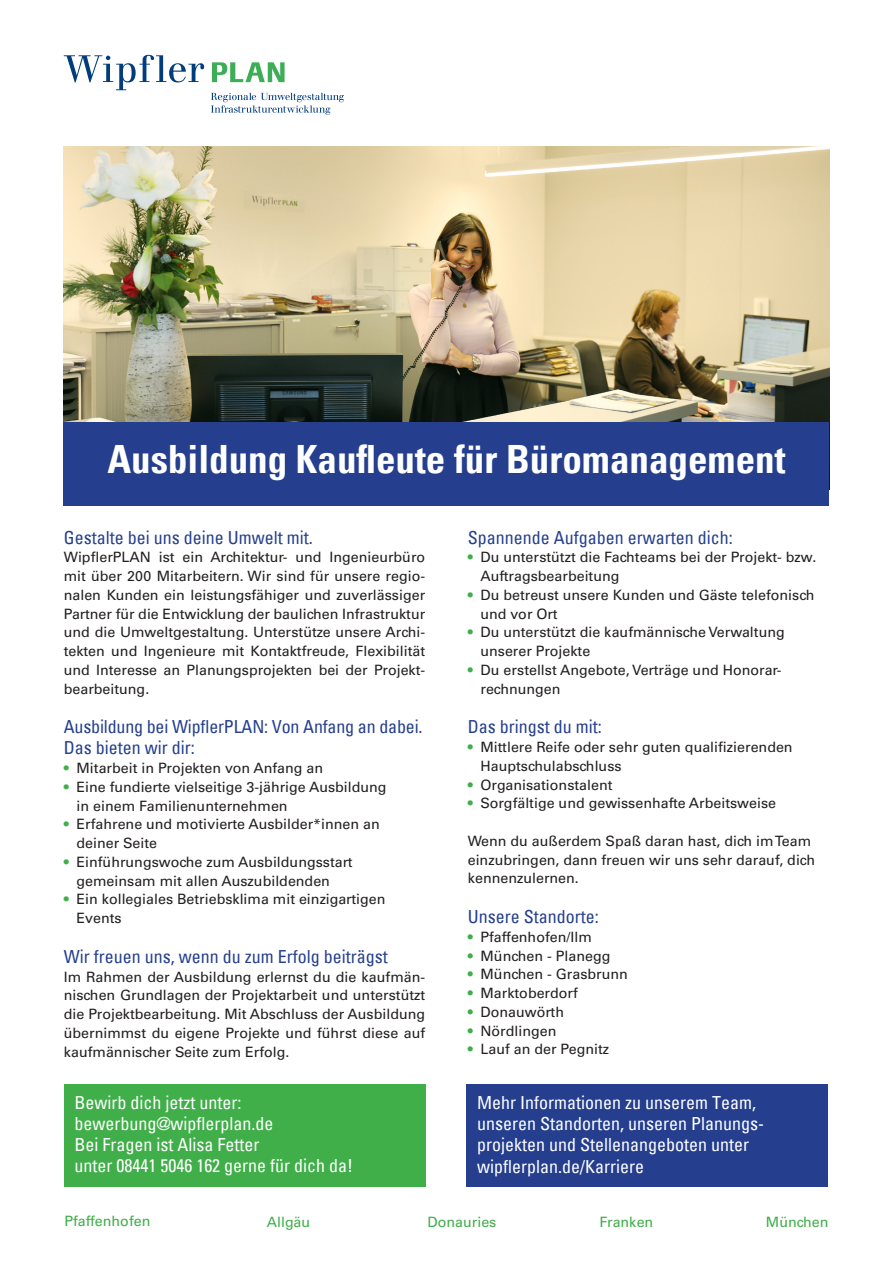
<style>
.page{position:relative;width:893px;height:1263px;background:#fff}
.page>*{position:absolute;margin:0;border:0;box-sizing:border-box;transform-origin:0 0}
.t1{font:700 condensed 39px "Univers LT Pro";color:#fff}
.t2{font:condensed 18px/21px "Univers";color:#fff}
.t3{font:condensed 18px/21px "Univers";color:#253f8e}
.t4{font:14.25px/18.8px "Univers LT Std";color:#231f20}
.t5{font:14.25px "Univers LT Std";color:#40ae49}
.s1{color:#40ae49}
</style>
<div class="page">
<svg style="left:64px;top:55px;width:140px;height:35px"></svg>
<svg style="left:212px;top:62px;width:73px;height:20px"></svg>
<svg style="left:211px;top:93px;width:133px;height:22px"></svg>
<img style="left:64px;top:146px;width:765px;height:276px">
<div style="left:64px;top:422px;width:765px;height:84px;background:#253f8e"></div>
<div style="left:64px;top:1084px;width:361px;height:102px;background:#40ae49"></div>
<div style="left:467px;top:1084px;width:361px;height:102px;background:#253f8e"></div>
<h1 class="t1" style="left:107px;top:435px;width:680px">Ausbildung Kaufleute für Büromanagement</h1>
<p class="t3" style="left:64px;top:526px;width:250px">Gestalte bei uns deine Umwelt mit.</p>
<p class="t4" style="left:64px;top:548px;width:363px;text-align:justify">WipflerPLAN ist ein Architektur- und Ingenieurbüro mit über 200 Mitarbeitern. Wir sind für unsere regio&shy;nalen Kunden ein leistungsfähiger und zuverlässiger Partner für die Entwicklung der baulichen Infrastruktur und die Umweltgestaltung. Unterstütze unsere Archi&shy;tekten und Ingenieure mit Kontaktfreude, Flexibilität und Interesse an Planungsprojekten bei der Projekt&shy;bearbeitung.</p>
<p class="t3" style="left:64px;top:716px;width:360px">Ausbildung bei WipflerPLAN: Von Anfang an dabei.<br>Das bieten wir dir:</p>
<p class="t4" style="left:64px;top:759px;width:261px"><span class="s1">•</span> Mitarbeit in Projekten von Anfang an</p>
<p class="t4" style="left:77px;top:777px;width:312px;text-indent:-13px"><span class="s1">•</span> Eine fundierte vielseitige 3-jährige Ausbildung in einem Familienunternehmen</p>
<p class="t4" style="left:77px;top:815px;width:305px;text-indent:-13px"><span class="s1">•</span> Erfahrene und motivierte Ausbilder*innen an deiner Seite</p>
<p class="t4" style="left:77px;top:852px;width:278px;text-indent:-13px"><span class="s1">•</span> Einführungswoche zum Ausbildungsstart gemeinsam mit allen Auszubildenden</p>
<p class="t4" style="left:77px;top:890px;width:310px;text-indent:-13px"><span class="s1">•</span> Ein kollegiales Betriebsklima mit einzigartigen<br>Events</p>
<p class="t3" style="left:64px;top:946px;width:325px">Wir freuen uns, wenn du zum Erfolg beiträgst</p>
<p class="t4" style="left:64px;top:967px;width:363px;text-align:justify">Im Rahmen der Ausbildung erlernst du die kaufmän&shy;nischen Grundlagen der Projektarbeit und unterstützt die Projektbearbeitung. Mit Abschluss der Ausbildung übernimmst du eigene Projekte und führst diese auf kaufmännischer Seite zum Erfolg.</p>
<p class="t3" style="left:468px;top:526px;width:266px">Spannende Aufgaben erwarten dich:</p>
<p class="t4" style="left:480px;top:548px;width:337px;text-indent:-13px"><span class="s1">•</span> Du unterstützt die Fachteams bei der Projekt- bzw.<br>Auftragsbearbeitung</p>
<p class="t4" style="left:480px;top:585px;width:335px;text-indent:-13px"><span class="s1">•</span> Du betreust unsere Kunden und Gäste telefonisch und vor Ort</p>
<p class="t4" style="left:480px;top:623px;width:306px;text-indent:-13px"><span class="s1">•</span> Du unterstützt die kaufmännische Verwaltung unserer Projekte</p>
<p class="t4" style="left:480px;top:660px;width:302px;text-indent:-13px"><span class="s1">•</span> Du erstellst Angebote, Verträge und Honorar&shy;rechnungen</p>
<p class="t3" style="left:468px;top:716px;width:135px">Das bringst du mit:</p>
<p class="t4" style="left:480px;top:738px;width:314px;text-indent:-13px"><span class="s1">•</span> Mittlere Reife oder sehr guten qualifizierenden<br>Hauptschulabschluss</p>
<p class="t4" style="left:468px;top:775px;width:146px"><span class="s1">•</span> Organisationstalent</p>
<p class="t4" style="left:468px;top:794px;width:310px"><span class="s1">•</span> Sorgfältige und gewissenhafte Arbeitsweise</p>
<p class="t4" style="left:468px;top:831px;width:349px">Wenn du außerdem Spaß daran hast, dich im Team einzubringen, dann freuen wir uns sehr darauf, dich kennenzulernen.</p>
<p class="t3" style="left:468px;top:906px;width:132px">Unsere Standorte:</p>
<p class="t4" style="left:468px;top:927px;width:126px"><span class="s1">•</span> Pfaffenhofen/Ilm</p>
<p class="t4" style="left:468px;top:946px;width:144px"><span class="s1">•</span> München - Planegg</p>
<p class="t4" style="left:468px;top:965px;width:162px"><span class="s1">•</span> München - Grasbrunn</p>
<p class="t4" style="left:468px;top:984px;width:112px"><span class="s1">•</span> Marktoberdorf</p>
<p class="t4" style="left:468px;top:1002px;width:98px"><span class="s1">•</span> Donauwörth</p>
<p class="t4" style="left:468px;top:1021px;width:90px"><span class="s1">•</span> Nördlingen</p>
<p class="t4" style="left:468px;top:1040px;width:143px"><span class="s1">•</span> Lauf an der Pegnitz</p>
<p class="t2" style="left:74px;top:1092px;width:280px">Bewirb dich jetzt unter: bewerbung@wipflerplan.de<br>Bei Fragen ist Alisa Fetter<br>unter 08441 5046 162 gerne für dich da!</p>
<p class="t2" style="left:477px;top:1092px;width:288px">Mehr Informationen zu unserem Team, unseren Standorten, unseren Planungs&shy;projekten und Stellenangeboten unter wipflerplan.de/Karriere</p>
<p class="t5" style="left:64px;top:1212px;width:87px">Pfaffenhofen</p>
<p class="t5" style="left:267px;top:1214px;width:45px">Allgäu</p>
<p class="t5" style="left:427px;top:1214px;width:70px">Donauries</p>
<p class="t5" style="left:599px;top:1214px;width:55px">Franken</p>
<p class="t5" style="left:766px;top:1214px;width:64px">München</p>
</div>
